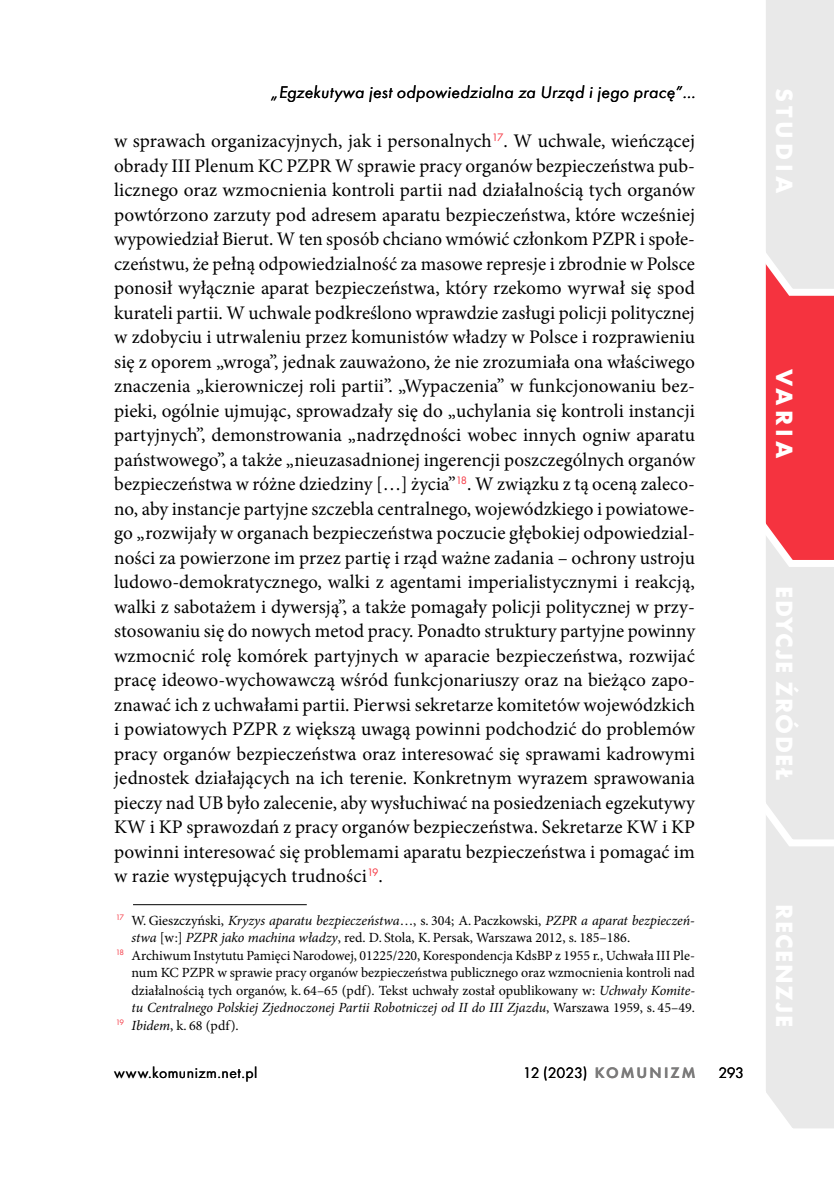
<style>
.page{position:relative;width:834px;height:1191px;background:#fff}
.page>*{position:absolute;margin:0;border:0;box-sizing:border-box;transform-origin:0 0}
.t1{font:700 24.5px "Futura PT";letter-spacing:.075em;color:#fff}
.t2{font:19.25px/24.5px "Minion Pro";letter-spacing:.005em;color:#000;text-align:justify}
.t3{font:italic 17.5px "Futura PT";letter-spacing:.02em;color:#000}
.t4{font:15.75px "Futura PT";letter-spacing:.03em;color:#000}
.t5{font:14px "Minion Pro";color:#000}
.t6{font:italic 14px "Minion Pro";letter-spacing:-.005em;color:#000}
.s1{font-style:normal}
.s2{font-style:italic}
.s3{font-weight:600;color:#7c7b7b}
</style>
<div class="page">
<svg style="left:765px;top:0;width:68px;height:1128px;background:#ecc0c2"></svg>
<hr style="left:133px;top:904px;width:174px;height:1px;background:#000">
<p class="t3" style="left:270px;top:82px;width:426px">„Egzekutywa jest odpowiedzialna za Urząd i jego pracę”…</p>
<p class="t2" style="left:114px;top:129px;width:582px">w sprawach organizacyjnych, jak i personalnych<sup>17</sup>. W uchwale, wieńczącej obrady III Plenum KC PZPR W sprawie pracy organów bezpieczeństwa pub&shy;licznego oraz wzmocnienia kontroli partii nad działalnością tych organów powtórzono zarzuty pod adresem aparatu bezpieczeństwa, które wcześniej wypowiedział Bierut. W ten sposób chciano wmówić członkom PZPR i społe&shy;czeństwu, że pełną odpowiedzialność za masowe represje i zbrodnie w Polsce ponosił wyłącznie aparat bezpieczeństwa, który rzekomo wyrwał się spod kurateli partii. W uchwale podkreślono wprawdzie zasługi policji politycznej w zdobyciu i utrwaleniu przez komunistów władzy w Polsce i rozprawieniu się z oporem „wroga”, jednak zauważono, że nie zrozumiała ona właściwego znaczenia „kierowniczej roli partii”. „Wypaczenia” w funkcjonowaniu bez&shy;pieki, ogólnie ujmując, sprowadzały się do „uchylania się kontroli instancji partyjnych”, demonstrowania „nadrzędności wobec innych ogniw aparatu państwowego”, a także „nieuzasadnionej ingerencji poszczególnych organów bezpieczeństwa w różne dziedziny […] życia”<sup>18</sup>. W związku z tą oceną zaleco&shy;no, aby instancje partyjne szczebla centralnego, wojewódzkiego i powiatowe&shy;go „rozwijały w organach bezpieczeństwa poczucie głębokiej odpowiedzial&shy;ności za powierzone im przez partię i rząd ważne zadania – ochrony ustroju ludowo-demokratycznego, walki z agentami imperialistycznymi i reakcją, walki z sabotażem i dywersją”, a także pomagały policji politycznej w przy&shy;stosowaniu się do nowych metod pracy. Ponadto struktury partyjne powinny wzmocnić rolę komórek partyjnych w aparacie bezpieczeństwa, rozwijać pracę ideowo-wychowawczą wśród funkcjonariuszy oraz na bieżąco zapo&shy;znawać ich z uchwałami partii. Pierwsi sekretarze komitetów wojewódzkich i powiatowych PZPR z większą uwagą powinni podchodzić do problemów pracy organów bezpieczeństwa oraz interesować się sprawami kadrowymi jednostek działających na ich terenie. Konkretnym wyrazem sprawowania pieczy nad UB było zalecenie, aby wysłuchiwać na posiedzeniach egzekutywy KW i KP sprawozdań z pracy organów bezpieczeństwa. Sekretarze KW i KP powinni interesować się problemami aparatu bezpieczeństwa i pomagać im w razie występujących trudności<sup>19</sup>.</p>
<p class="t6" style="left:116px;top:910px;width:580px"><sup>17</sup> <span class="s1">W. Gieszczyński,</span> Kryzys aparatu bezpieczeństwa<span class="s1">…, s. 304; A. Paczkowski,</span> PZPR a aparat bezpieczeń-</p>
<p class="t5" style="left:131px;top:928px;width:500px"><span class="s2">stwa</span> [w:] <span class="s2">PZPR jako machina władzy</span>, red. D. Stola, K. Persak, Warszawa 2012, s. 185–186.</p>
<p class="t5" style="left:116px;top:945px;width:580px"><sup>18</sup> Archiwum Instytutu Pamięci Narodowej, 01225/220, Korespondencja KdsBP z 1955 r., Uchwała III Ple-</p>
<p class="t5" style="left:131px;top:963px;width:565px">num KC PZPR w sprawie pracy organów bezpieczeństwa publicznego oraz wzmocnienia kontroli nad</p>
<p class="t5" style="left:131px;top:980px;width:565px">działalnością tych organów, k. 64–65 (pdf). Tekst uchwały został opublikowany w: <span class="s2">Uchwały Komite-</span></p>
<p class="t6" style="left:131px;top:998px;width:565px">tu Centralnego Polskiej Zjednoczonej Partii Robotniczej od II do III Zjazdu<span class="s1">, Warszawa 1959, s. 45–49.</span></p>
<p class="t5" style="left:116px;top:1015px;width:124px"><sup>19</sup> <span class="s2">Ibidem</span>, k. 68 (pdf).</p>
<p class="t4" style="left:114px;top:1063px;width:145px">www.komunizm.net.pl</p>
<p class="t4" style="left:522px;top:1063px;width:174px">12 (2023) <span class="s3">KOMUNIZM</span></p>
<p class="t4" style="left:718px;top:1063px;width:27px">293</p>
<p class="t1" style="left:799px;top:88px;width:107px;rotate:90deg">STUDIA</p>
<p class="t1" style="left:799px;top:369px;width:91px;rotate:90deg">VARIA</p>
<p class="t1" style="left:799px;top:586px;width:196px;rotate:90deg">EDYCJE ŹRÓDEŁ</p>
<p class="t1" style="left:799px;top:904px;width:124px;rotate:90deg">RECENZJE</p>
</div>
